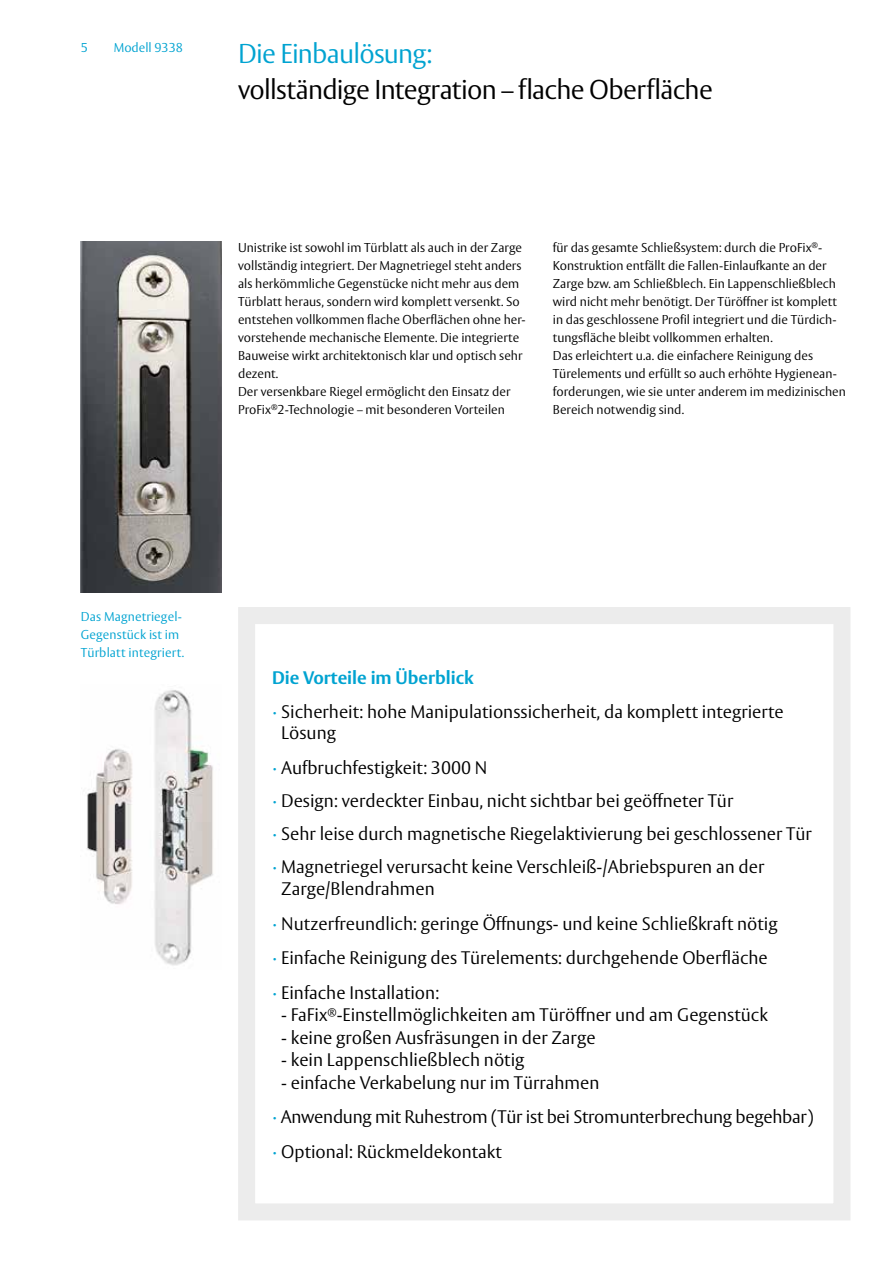
<style>
.page{position:relative;width:893px;height:1263px;background:#fff}
.page>*{position:absolute;margin:0;border:0;box-sizing:border-box;transform-origin:0 0}
.t1{font:300 27px "ASSA Vesta";letter-spacing:-.03em;color:#000}
.t2{font:300 27px "ASSA Vesta";letter-spacing:-.03em;color:#00a3d1}
.t3{font:300 18px/34.5px "ASSA Vesta";color:#000}
.t4{font:300 12.75px/18px "ASSA Vesta";color:#000}
.t5{font:300 12.75px/18px "ASSA Vesta";letter-spacing:.01em;color:#00a3d1}
.s1{font-weight:700;color:#00a3d1}
.s2{color:#00a3d1}
</style>
<div class="page">
<div style="left:238px;top:607px;width:612px;height:613px;border:17px solid #ececec"></div>
<img style="left:86px;top:690px;width:127px;height:276px">
<img style="left:81px;top:242px;width:140px;height:350px">
<p class="t5" style="left:81px;top:40px;width:9px">5</p>
<p class="t5" style="left:114px;top:40px;width:71px">Modell 9338</p>
<h1 class="t2" style="left:238px;top:38px;width:196px">Die Einbaulösung:</h1>
<h1 class="t1" style="left:238px;top:74px;width:476px">vollständige Integration – flache Oberfläche</h1>
<p class="t4" style="left:238px;top:239px;width:289px">Unistrike ist sowohl im Türblatt als auch in der Zarge vollständig integriert. Der Magnetriegel steht anders als herkömmliche Gegenstücke nicht mehr aus dem Türblatt heraus, sondern wird komplett versenkt. So entstehen vollkommen flache Oberflächen ohne her&shy;vorstehende mechanische Elemente. Die integrierte Bauweise wirkt architektonisch klar und optisch sehr dezent.<br>Der versenkbare Riegel ermöglicht den Einsatz der ProFix<sup>®</sup>2-Technologie – mit besonderen Vorteilen</p>
<p class="t4" style="left:553px;top:239px;width:295px">für das gesamte Schließsystem: durch die ProFix<sup>®</sup>- Konstruktion entfällt die Fallen-Einlaufkante an der Zarge bzw. am Schließblech. Ein Lappenschließblech wird nicht mehr benötigt. Der Türöffner ist komplett in das geschlossene Profil integriert und die Türdich&shy;tungsfläche bleibt vollkommen erhalten.<br>Das erleichtert u.a. die einfachere Reinigung des Türelements und erfüllt so auch erhöhte Hygienean&shy;forderungen, wie sie unter anderem im medizinischen Bereich notwendig sind.</p>
<p class="t5" style="left:81px;top:608px;width:105px">Das Magnetriegel-<br>Gegenstück ist im<br>Türblatt integriert.</p>
<h2 class="t3" style="left:272px;top:661px;width:513px"><span class="s1">Die Vorteile im Überblick<br></span><span class="s2">·</span> Sicherheit: hohe Manipulationssicherheit, da komplett integrierte</h2>
<p class="t3" style="left:272px;top:717px;width:541px;line-height:33.3px;text-indent:9px">Lösung<br><span class="s2">·</span> Aufbruchfestigkeit: 3000 N<br><span class="s2">·</span> Design: verdeckter Einbau, nicht sichtbar bei geöffneter Tür<br><span class="s2">·</span> Sehr leise durch magnetische Riegelaktivierung bei geschlossener Tür <span class="s2">·</span> Magnetriegel verursacht keine Verschleiß-/Abriebspuren an der</p>
<h2 class="t3" style="left:272px;top:872px;width:507px;text-indent:9px">Zarge/Blendrahmen<br><span class="s2">·</span> Nutzerfreundlich: geringe Öffnungs- und keine Schließkraft nötig <span class="s2">·</span> Einfache Reinigung des Türelements: durchgehende Oberfläche<br><span class="s2">·</span> Einfache Installation:</h2>
<h2 class="t3" style="left:281px;top:998px;width:488px">- FaFix<sup>®</sup>-Einstellmöglichkeiten am Türöffner und am Gegenstück</h2>
<h2 class="t3" style="left:281px;top:1021px;width:316px">- keine großen Ausfräsungen in der Zarge</h2>
<h2 class="t3" style="left:281px;top:1043px;width:245px">- kein Lappenschließblech nötig</h2>
<h2 class="t3" style="left:272px;top:1066px;width:543px;text-indent:9px">- einfache Verkabelung nur im Türrahmen<br><span class="s2">·</span> Anwendung mit Ruhestrom (Tür ist bei Stromunterbrechung begehbar) <span class="s2">·</span> Optional: Rückmeldekontakt</h2>
</div>
